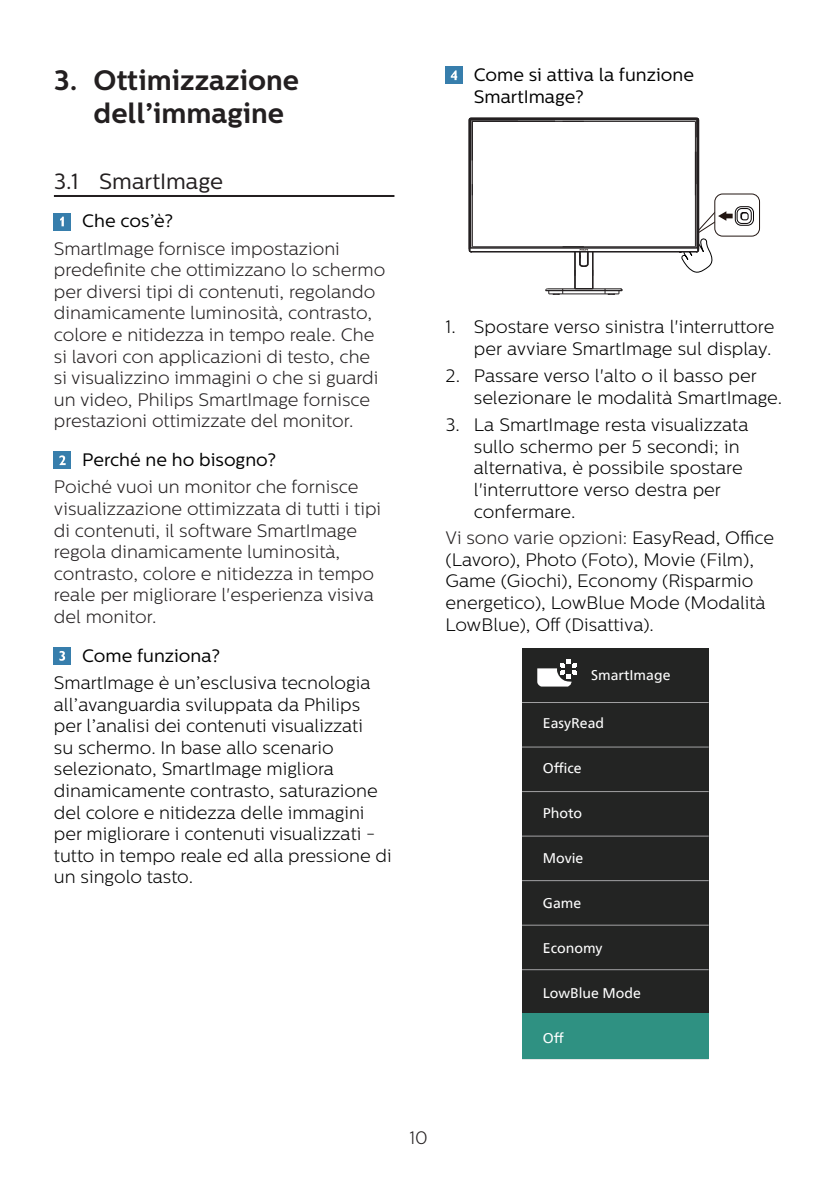
<style>
.page{position:relative;width:840px;height:1191px;background:#fff}
.page>*{position:absolute;margin:0;border:0;box-sizing:border-box;transform-origin:0 0}
.t1{font:700 28px/33.6px "Centrale Sans";color:#231f20}
.t2{font:22px "Centrale Sans";color:#231f20}
.chapter-paragraph{font:300 18px/21.6px "Centrale Sans";color:#000}
.chapter-paragraph-2{font:300 18px/21.6px "Centrale Sans";color:#231f20}
.Heading_4{font:18px/21.6px "Centrale Sans";color:#000}
.t3{font:14px "Neue Frutiger World";color:#fff}
.s1{color:#231f20}
</style>
<div class="page">
<hr style="left:54px;top:195px;width:340px;height:2px;background:#231f20">
<div style="left:54px;top:213px;width:17px;height:17px;background:#377eac"></div>
<svg style="left:60px;top:217px;width:4px;height:9px"></svg>
<div style="left:54px;top:452px;width:17px;height:17px;background:#377eac"></div>
<svg style="left:59px;top:455px;width:7px;height:10px"></svg>
<div style="left:54px;top:647px;width:17px;height:17px;background:#377eac"></div>
<svg style="left:59px;top:651px;width:6px;height:10px"></svg>
<div style="left:445px;top:67px;width:17px;height:17px;background:#377eac"></div>
<svg style="left:450px;top:70px;width:7px;height:10px"></svg>
<div style="left:714px;top:193px;width:45px;height:43px;border:1px solid #221612;border-radius:8px"></div>
<div style="left:734px;top:206px;width:19px;height:19px;border:1px solid #070304;border-radius:6px"></div>
<div style="left:736px;top:208px;width:15px;height:16px;border:1px solid #070304;border-radius:5px"></div>
<hr style="left:470px;top:251px;width:226px;height:1px;background:#231f20">
<hr style="left:472px;top:246px;width:223px;height:1px;background:#231f20">
<hr style="left:469px;top:120px;width:1px;height:128px;background:#231f20">
<hr style="left:470px;top:120px;width:1px;height:128px;background:#231f20">
<hr style="left:471px;top:121px;width:1px;height:126px;background:#231f20">
<hr style="left:472px;top:121px;width:223px;height:1px;background:#231f20">
<hr style="left:470px;top:119px;width:226px;height:1px;background:#231f20">
<hr style="left:470px;top:118px;width:226px;height:1px;background:#231f20">
<hr style="left:694px;top:121px;width:1px;height:126px;background:#231f20">
<hr style="left:696px;top:120px;width:1px;height:128px;background:#231f20">
<hr style="left:697px;top:120px;width:1px;height:129px;background:#231f20">
<hr style="left:698px;top:120px;width:1px;height:130px;background:#231f20">
<hr style="left:468px;top:120px;width:1px;height:129px;background:#231f20">
<svg style="left:468px;top:236px;width:4px;height:17px"></svg>
<svg style="left:695px;top:118px;width:3px;height:19px"></svg>
<svg style="left:468px;top:118px;width:4px;height:42px"></svg>
<hr style="left:470px;top:119px;width:47px;height:1px;background:#231f20">
<svg style="left:678px;top:211px;width:83px;height:62px"></svg>
<svg style="left:562px;top:246px;width:31px;height:30px"></svg>
<hr style="left:469px;top:248px;width:228px;height:1px;background:#231f20">
<hr style="left:469px;top:247px;width:228px;height:1px;background:#231f20">
<hr style="left:574px;top:252px;width:1px;height:37px;background:#231f20">
<hr style="left:592px;top:252px;width:1px;height:37px;background:#231f20">
<hr style="left:562px;top:293px;width:56px;height:1px;background:#231f20">
<hr style="left:545px;top:290px;width:59px;height:1px;background:#231f20">
<hr style="left:547px;top:288px;width:73px;height:1px;background:#231f20">
<svg style="left:545px;top:288px;width:18px;height:7px"></svg>
<svg style="left:604px;top:288px;width:18px;height:7px"></svg>
<div style="left:521px;top:648px;width:187px;height:411px;background:#232423"></div>
<hr style="left:521px;top:702px;width:187px;height:1px;background:#a2a2a4">
<hr style="left:521px;top:746px;width:187px;height:1px;background:#a2a2a4">
<hr style="left:521px;top:791px;width:187px;height:1px;background:#a2a2a4">
<hr style="left:521px;top:835px;width:187px;height:1px;background:#a2a2a4">
<hr style="left:521px;top:880px;width:187px;height:1px;background:#a2a2a4">
<hr style="left:521px;top:969px;width:187px;height:1px;background:#a2a2a4">
<hr style="left:521px;top:924px;width:187px;height:1px;background:#a2a2a4">
<div style="left:521px;top:1013px;width:187px;height:46px;background:#2f9182"></div>
<svg style="left:537px;top:659px;width:40px;height:27px"></svg>
<p class="t1" style="left:94px;top:64px;width:207px;text-indent:-40px">3. Ottimizzazione dell’immagine</p>
<p class="t2" style="left:54px;top:169px;width:171px">3.1 SmartImage</p>
<p class="Heading_4" style="left:82px;top:210px;width:92px">Che cos’è?</p>
<p class="chapter-paragraph-2" style="left:54px;top:238px;width:333px">SmartImage fornisce impostazioni predefinite che ottimizzano lo schermo per diversi tipi di contenuti, regolando dinamicamente luminosità, contrasto, colore e nitidezza in tempo reale. Che si lavori con applicazioni di testo, che si visualizzino immagini o che si guardi un video, Philips SmartImage fornisce prestazioni ottimizzate del monitor.</p>
<p class="Heading_4" style="left:82px;top:449px;width:195px">Perché ne ho bisogno?</p>
<p class="chapter-paragraph-2" style="left:54px;top:476px;width:328px">Poiché vuoi un monitor che fornisce visualizzazione ottimizzata di tutti i tipi di contenuti, il software SmartImage regola dinamicamente luminosità, contrasto, colore e nitidezza in tempo reale per migliorare l'esperienza visiva del monitor.</p>
<p class="Heading_4" style="left:82px;top:644px;width:139px">Come funziona?</p>
<p class="chapter-paragraph" style="left:54px;top:672px;width:339px">SmartImage è un’esclusiva tecnologia all’avanguardia sviluppata da Philips per l’analisi dei contenuti visualizzati<br>su schermo. In base allo scenario selezionato, SmartImage migliora dinamicamente contrasto, saturazione del colore e nitidezza delle immagini per migliorare i contenuti visualizzati - tutto in tempo reale ed alla pressione di un singolo tasto.</p>
<p class="Heading_4" style="left:473px;top:64px;width:221px">Come si attiva la funzione<br>SmartImage?</p>
<p class="chapter-paragraph" style="left:445px;top:316px;width:330px;text-align:right">1. Spostare verso sinistra l'interruttore per avviare SmartImage sul display.</p>
<p class="chapter-paragraph" style="left:473px;top:365px;width:310px;text-indent:-28px">2. Passare verso l'alto o il basso per selezionare le modalità SmartImage.</p>
<p class="chapter-paragraph" style="left:473px;top:414px;width:276px;text-indent:-28px">3. La SmartImage resta visualizzata sullo schermo per 5 secondi; in alternativa, è possibile spostare l'interruttore verso destra per confermare.</p>
<p class="chapter-paragraph" style="left:445px;top:527px;width:330px"><span class="s1">Vi sono varie opzioni:</span> EasyRead, Office (Lavoro), Photo (Foto), Movie (Film), Game (Giochi), Economy (Risparmio energetico), LowBlue Mode (Modalità LowBlue), Off (Disattiva).</p>
<p class="t3" style="left:591px;top:664px;width:81px">SmartImage</p>
<p class="t3" style="left:542px;top:712px;width:63px">EasyRead</p>
<p class="t3" style="left:542px;top:757px;width:40px">Office</p>
<p class="t3" style="left:542px;top:802px;width:41px">Photo</p>
<p class="t3" style="left:542px;top:847px;width:42px">Movie</p>
<p class="t3" style="left:542px;top:892px;width:40px">Game</p>
<p class="t3" style="left:542px;top:937px;width:61px">Economy</p>
<p class="t3" style="left:542px;top:982px;width:99px">LowBlue Mode</p>
<p class="t3" style="left:542px;top:1027px;width:23px">Off</p>
<p class="chapter-paragraph-2" style="left:409px;top:1127px;width:20px">10</p>
</div>
